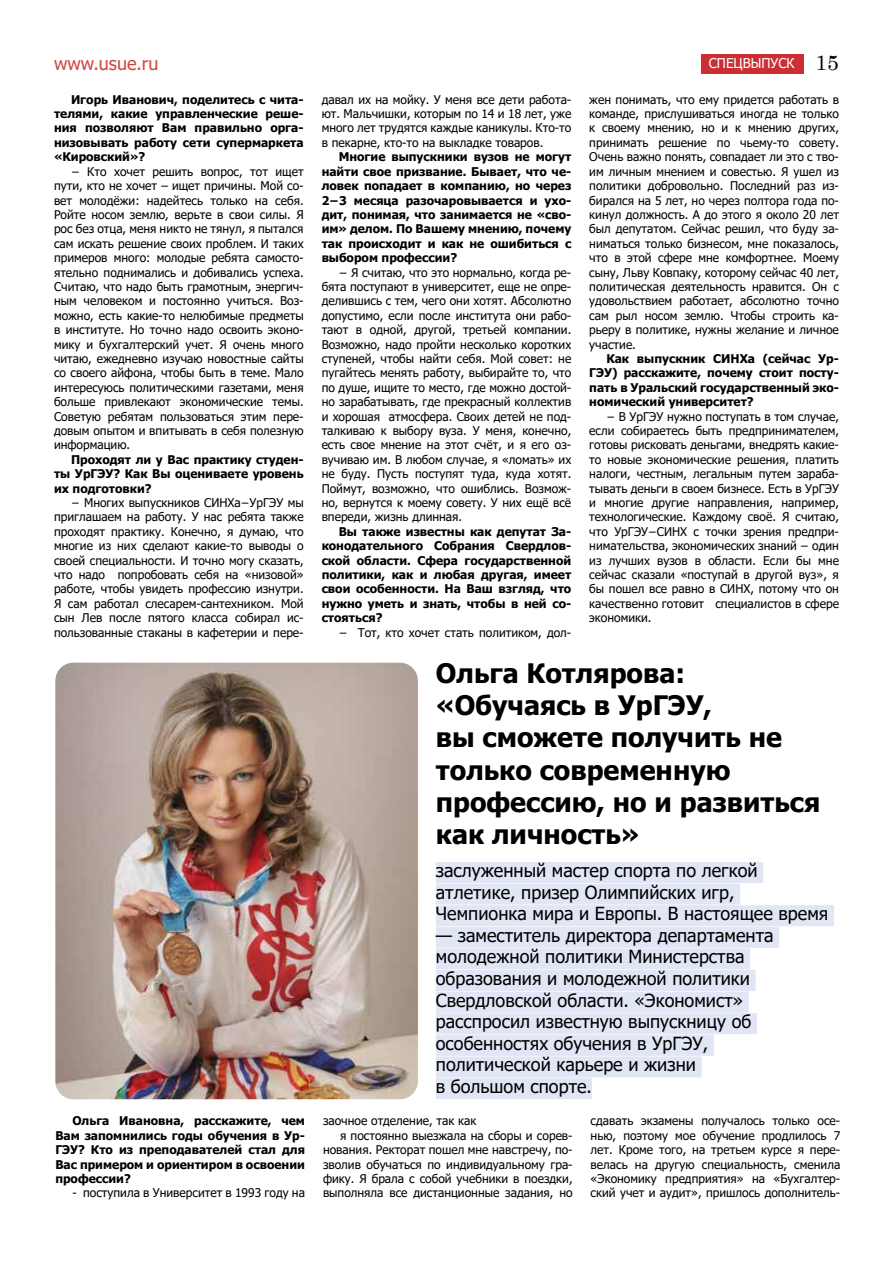
<style>
.page{position:relative;width:893px;height:1263px;background:#fff}
.page>*{position:absolute;margin:0;border:0;box-sizing:border-box;transform-origin:0 0}
.t1{font:700 26.85px/32.1px "Tahoma";color:#000}
.t2{font:18px/21.6px "Tahoma";color:#000}
.t3{font:18px "Tahoma";color:#cf4742}
.t4{font:13.5px "Tahoma";color:#fff}
.t5{font:12px/14.4px "Tahoma";color:#000;text-align:justify}
.t6{font:700 12px/14.4px "Tahoma";color:#000;text-align:justify}
.s1{font-family:"Century";font-size:21px;color:#000}
</style>
<div class="page">
<div style="left:702px;top:54px;width:102px;height:19px;background:#cb2f34"></div>
<div style="left:436px;top:862px;width:327px;height:21px;background:#e1e6f5"></div>
<div style="left:436px;top:884px;width:304px;height:21px;background:#e1e6f5"></div>
<div style="left:436px;top:905px;width:398px;height:21px;background:#e1e6f5"></div>
<div style="left:436px;top:927px;width:343px;height:21px;background:#e1e6f5"></div>
<div style="left:436px;top:948px;width:314px;height:21px;background:#e1e6f5"></div>
<div style="left:436px;top:970px;width:320px;height:21px;background:#e1e6f5"></div>
<div style="left:436px;top:992px;width:313px;height:21px;background:#e1e6f5"></div>
<div style="left:436px;top:1013px;width:321px;height:21px;background:#e1e6f5"></div>
<div style="left:436px;top:1035px;width:278px;height:21px;background:#e1e6f5"></div>
<div style="left:436px;top:1056px;width:266px;height:21px;background:#e1e6f5"></div>
<div style="left:436px;top:1078px;width:156px;height:21px;background:#e1e6f5"></div>
<img style="left:55px;top:663px;width:363px;height:436px">
<h2 class="t3" style="left:54px;top:51px;width:106px">www.usue.ru</h2>
<p class="t4" style="left:709px;top:54px;width:132px">СПЕЦВЫПУСК <span class="s1">15</span></p>
<p class="t6" style="left:54px;top:93px;width:251px;text-indent:17px">Игорь Иванович, поделитесь с чита&shy;телями, какие управленческие реше&shy;ния позволяют Вам правильно орга&shy;низовывать работу сети супермаркета «Кировский»?</p>
<p class="t5" style="left:54px;top:165px;width:251px;text-indent:17px">− Кто хочет решить вопрос, тот ищет пути, кто не хочет – ищет причины. Мой со&shy;вет молодёжи: надейтесь только на себя.<br>Ройте носом землю, верьте в свои силы. Я рос без отца, меня никто не тянул, я пытался сам искать решение своих проблем. И таких примеров много: молодые ребята самосто&shy;ятельно поднимались и добивались успеха.<br>Считаю, что надо быть грамотным, энергич&shy;ным человеком и постоянно учиться. Воз&shy;можно, есть какие-то нелюбимые предметы в институте. Но точно надо освоить эконо&shy;мику и бухгалтерский учет. Я очень много читаю, ежедневно изучаю новостные сайты со своего айфона, чтобы быть в теме. Мало интересуюсь политическими газетами, меня больше привлекают экономические темы.<br>Советую ребятам пользоваться этим пере&shy;довым опытом и впитывать в себя полезную информацию.</p>
<p class="t6" style="left:54px;top:453px;width:251px;text-indent:17px">Проходят ли у Вас практику студен&shy;ты УрГЭУ? Как Вы оцениваете уровень их подготовки?</p>
<p class="t5" style="left:54px;top:496px;width:251px;text-indent:17px">− Многих выпускников СИНХа−УрГЭУ мы приглашаем на работу. У нас ребята также проходят практику. Конечно, я думаю, что многие из них сделают какие-то выводы о своей специальности. И точно могу сказать, что надо попробовать себя на «низовой» работе, чтобы увидеть профессию изнутри.<br>Я сам работал слесарем-сантехником. Мой сын Лев после пятого класса собирал ис&shy;пользованные стаканы в кафетерии и пере-</p>
<p class="t5" style="left:322px;top:93px;width:251px">давал их на мойку. У меня все дети работа&shy;ют. Мальчишки, которым по 14 и 18 лет, уже много лет трудятся каждые каникулы. Кто-то в пекарне, кто-то на выкладке товаров.</p>
<p class="t6" style="left:322px;top:150px;width:251px;text-indent:17px">Многие выпускники вузов не могут найти свое призвание. Бывает, что че&shy;ловек попадает в компанию, но через 2−3 месяца разочаровывается и ухо&shy;дит, понимая, что занимается не «сво&shy;им» делом. По Вашему мнению, почему так происходит и как не ошибиться с выбором профессии?</p>
<p class="t5" style="left:322px;top:266px;width:251px;text-indent:17px">− Я считаю, что это нормально, когда ре&shy;бята поступают в университет, еще не опре&shy;делившись с тем, чего они хотят. Абсолютно допустимо, если после института они рабо&shy;тают в одной, другой, третьей компании.<br>Возможно, надо пройти несколько коротких ступеней, чтобы найти себя. Мой совет: не пугайтесь менять работу, выбирайте то, что по душе, ищите то место, где можно достой&shy;но зарабатывать, где прекрасный коллектив и хорошая атмосфера. Своих детей не под&shy;талкиваю к выбору вуза. У меня, конечно, есть свое мнение на этот счёт, и я его оз&shy;вучиваю им. В любом случае, я «ломать» их не буду. Пусть поступят туда, куда хотят.<br>Поймут, возможно, что ошиблись. Возмож&shy;но, вернутся к моему совету. У них ещё всё впереди, жизнь длинная.</p>
<p class="t6" style="left:322px;top:525px;width:251px;text-indent:17px">Вы также известны как депутат За&shy;конодательного Собрания Свердлов&shy;ской области. Сфера государственной политики, как и любая другая, имеет свои особенности. На Ваш взгляд, что нужно уметь и знать, чтобы в ней со&shy;стояться?</p>
<p class="t5" style="left:339px;top:626px;width:234px">− Тот, кто хочет стать политиком, дол-</p>
<p class="t5" style="left:589px;top:93px;width:251px">жен понимать, что ему придется работать в команде, прислушиваться иногда не только к своему мнению, но и к мнению других, принимать решение по чьему-то совету.<br>Очень важно понять, совпадает ли это с тво&shy;им личным мнением и совестью. Я ушел из политики добровольно. Последний раз из&shy;бирался на 5 лет, но через полтора года по&shy;кинул должность. А до этого я около 20 лет был депутатом. Сейчас решил, что буду за&shy;ниматься только бизнесом, мне показалось, что в этой сфере мне комфортнее. Моему сыну, Льву Ковпаку, которому сейчас 40 лет, политическая деятельность нравится. Он с удовольствием работает, абсолютно точно сам рыл носом землю. Чтобы строить ка&shy;рьеру в политике, нужны желание и личное участие.</p>
<p class="t6" style="left:589px;top:352px;width:251px;text-indent:17px">Как выпускник СИНХа (сейчас Ур-ГЭУ) расскажите, почему стоит посту&shy;пать в Уральский государственный эко&shy;номический университет?</p>
<p class="t5" style="left:589px;top:410px;width:251px;text-indent:17px">− В УрГЭУ нужно поступать в том случае, если собираетесь быть предпринимателем, готовы рисковать деньгами, внедрять какие&shy;то новые экономические решения, платить налоги, честным, легальным путем зараба&shy;тывать деньги в своем бизнесе. Есть в УрГЭУ и многие другие направления, например, технологические. Каждому своё. Я считаю, что УрГЭУ−СИНХ с точки зрения предпри&shy;нимательства, экономических знаний − один из лучших вузов в области. Если бы мне сейчас сказали «поступай в другой вуз», я бы пошел все равно в СИНХ, потому что он качественно готовит специалистов в сфере экономики.</p>
<p class="t6" style="left:55px;top:1114px;width:251px;text-indent:17px">Ольга Ивановна, расскажите, чем Вам запомнились годы обучения в Ур-ГЭУ? Кто из преподавателей стал для Вас примером и ориентиром в освоении профессии?</p>
<p class="t5" style="left:72px;top:1186px;width:234px">- поступила в Университет в 1993 году на</p>
<h1 class="t1" style="left:436px;top:658px;width:386px">Ольга Котлярова: «Обучаясь в УрГЭУ,<br>вы сможете получить не только современную профессию, но и развиться как личность»</h1>
<h2 class="t2" style="left:436px;top:861px;width:394px">заслуженный мастер спорта по легкой атлетике, призер Олимпийских игр,<br>Чемпионка мира и Европы. В настоящее время</h2>
<p class="t2" style="left:436px;top:925px;width:339px">— заместитель директора департамента молодежной политики Министерства образования и молодежной политики<br>Свердловской области. «Экономист» расспросил известную выпускницу об особенностях обучения в УрГЭУ, политической карьере и жизни<br>в большом спорте.</p>
<p class="t5" style="left:323px;top:1114px;width:155px">заочное отделение, так как</p>
<p class="t5" style="left:340px;top:1129px;width:234px">я постоянно выезжала на сборы и сорев-</p>
<p class="t5" style="left:323px;top:1143px;width:251px">нования. Ректорат пошел мне навстречу, по-</p>
<p class="t5" style="left:323px;top:1158px;width:251px">зволив обучаться по индивидуальному гра-</p>
<p class="t5" style="left:323px;top:1172px;width:251px">фику. Я брала с собой учебники в поездки,</p>
<p class="t5" style="left:323px;top:1186px;width:251px">выполняла все дистанционные задания, но</p>
<p class="t5" style="left:591px;top:1114px;width:251px">сдавать экзамены получалось только осе&shy;нью, поэтому мое обучение продлилось 7 лет. Кроме того, на третьем курсе я пере&shy;велась на другую специальность, сменила «Экономику предприятия» на «Бухгалтер&shy;ский учет и аудит», пришлось дополнитель-</p>
</div>
